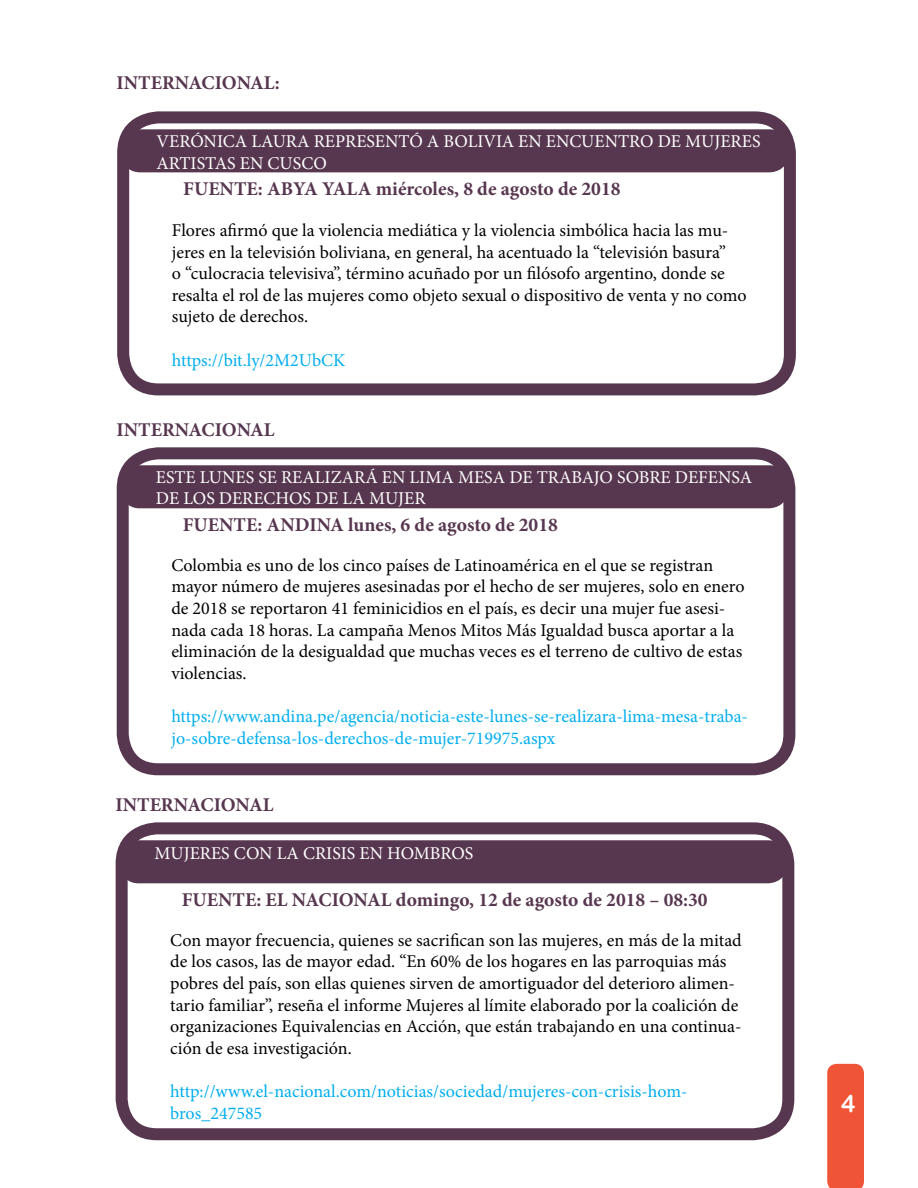
<style>
.page{position:relative;width:918px;height:1188px;background:#fff}
.page>*{position:absolute;margin:0;border:0;box-sizing:border-box;transform-origin:0 0}
.t1{font:24px "Arial Rounded MT Bold";color:#fff}
.t2{font:700 19.5px "Minion Pro";color:#57364f}
.t3{font:18px/21.6px "Minion Pro";color:#000}
.t4{font:18px/21.6px "Minion Pro";color:#00aeef}
.t5{font:18px/21.6px "Minion Pro";color:#fff}
</style>
<div class="page">
<div style="left:827px;top:1064px;width:37px;height:124px;background:#f05437"></div>
<div style="left:117px;top:447px;width:678px;height:328px;border:12px solid #57364f;border-radius:35px"></div>
<div style="left:116px;top:822px;width:678px;height:318px;border:12px solid #57364f;border-radius:35px"></div>
<div style="left:117px;top:111px;width:679px;height:284px;border:12px solid #57364f;border-radius:35px"></div>
<div style="left:121px;top:465px;width:667px;height:43px;background:#57364f;border-radius:18px"></div>
<div style="left:120px;top:840px;width:667px;height:43px;background:#57364f;border-radius:18px"></div>
<div style="left:122px;top:129px;width:666px;height:43px;background:#57364f;border-radius:18px"></div>
<p class="t2" style="left:116px;top:69px;width:165px">INTERNACIONAL:</p>
<p class="t5" style="left:156px;top:130px;width:606px">VERÓNICA LAURA REPRESENTÓ A BOLIVIA EN ENCUENTRO DE MUJERES<br>ARTISTAS EN CUSCO</p>
<p class="t2" style="left:183px;top:175px;width:439px">FUENTE: ABYA YALA miércoles, 8 de agosto de 2018</p>
<p class="t3" style="left:172px;top:220px;width:576px">Flores afirmó que la violencia mediática y la violencia simbólica hacia las mu&shy;jeres en la televisión boliviana, en general, ha acentuado la “televisión basura”<br>o “culocracia televisiva”, término acuñado por un filósofo argentino, donde se resalta el rol de las mujeres como objeto sexual o dispositivo de venta y no como sujeto de derechos.</p>
<p class="t4" style="left:172px;top:349px;width:175px">https://bit.ly/2M2UbCK</p>
<p class="t2" style="left:116px;top:416px;width:160px">INTERNACIONAL</p>
<p class="t5" style="left:156px;top:466px;width:598px">ESTE LUNES SE REALIZARÁ EN LIMA MESA DE TRABAJO SOBRE DEFENSA<br>DE LOS DERECHOS DE LA MUJER</p>
<p class="t2" style="left:183px;top:511px;width:377px">FUENTE: ANDINA lunes, 6 de agosto de 2018</p>
<p class="t3" style="left:171px;top:554px;width:575px">Colombia es uno de los cinco países de Latinoamérica en el que se registran mayor número de mujeres asesinadas por el hecho de ser mujeres, solo en enero de 2018 se reportaron 41 feminicidios en el país, es decir una mujer fue asesi&shy;nada cada 18 horas. La campaña Menos Mitos Más Igualdad busca aportar a la eliminación de la desigualdad que muchas veces es el terreno de cultivo de estas violencias.</p>
<p class="t4" style="left:171px;top:706px;width:578px">https://www.andina.pe/agencia/noticia-este-lunes-se-realizara-lima-mesa-traba&shy;jo-sobre-defensa-los-derechos-de-mujer-719975.aspx</p>
<p class="t2" style="left:115px;top:791px;width:160px">INTERNACIONAL</p>
<p class="t5" style="left:154px;top:842px;width:321px">MUJERES CON LA CRISIS EN HOMBROS</p>
<p class="t2" style="left:182px;top:886px;width:527px">FUENTE: EL NACIONAL domingo, 12 de agosto de 2018 – 08:30</p>
<p class="t3" style="left:170px;top:929px;width:573px">Con mayor frecuencia, quienes se sacrifican son las mujeres, en más de la mitad de los casos, las de mayor edad. “En 60% de los hogares en las parroquias más pobres del país, son ellas quienes sirven de amortiguador del deterioro alimen&shy;tario familiar”, reseña el informe Mujeres al límite elaborado por la coalición de organizaciones Equivalencias en Acción, que están trabajando en una continua&shy;ción de esa investigación.</p>
<p class="t4" style="left:170px;top:1081px;width:519px">http://www.el-nacional.com/noticias/sociedad/mujeres-con-crisis-hom&shy;bros_247585</p>
<h1 class="t1" style="left:841px;top:1089px;width:16px">4</h1>
</div>
